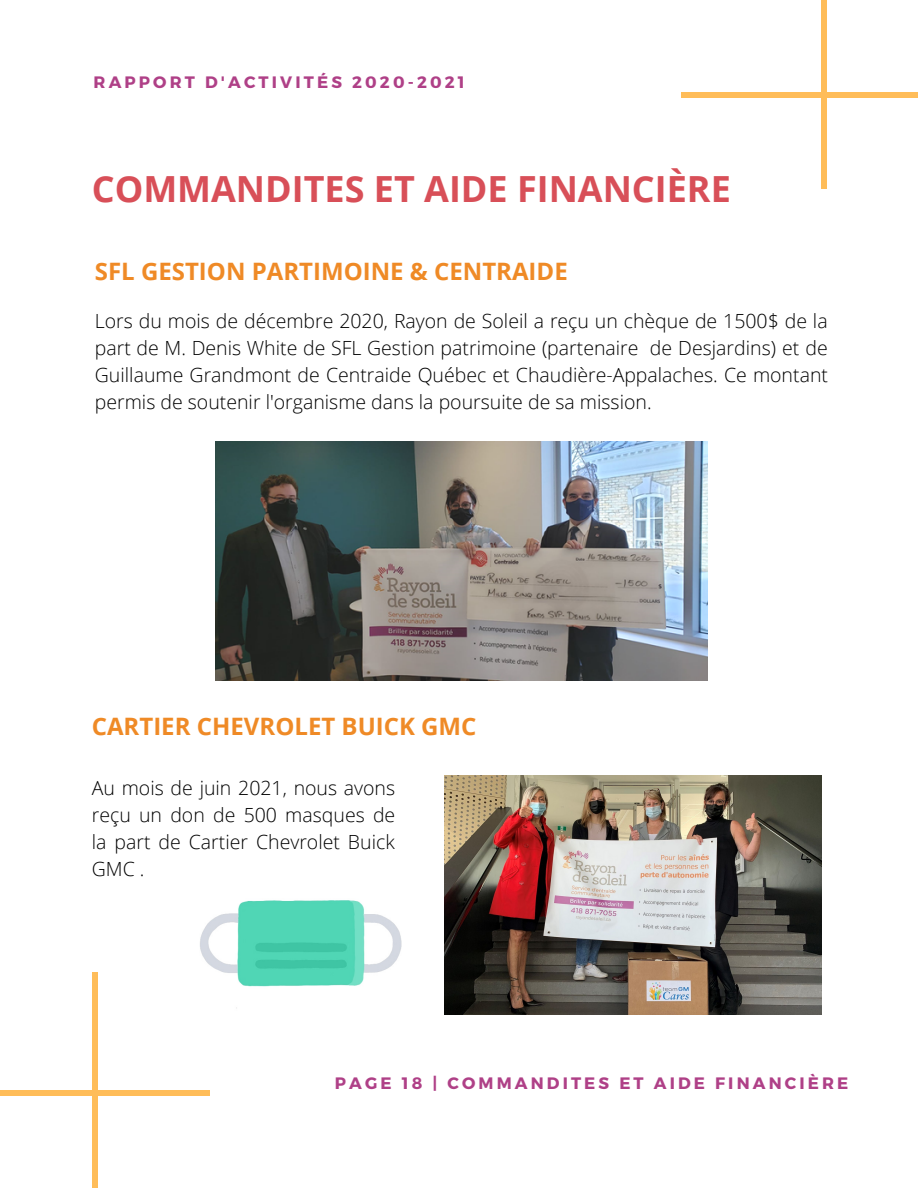
<style>
.page{position:relative;width:918px;height:1188px;background:#fff}
.page>*{position:absolute;margin:0;border:0;box-sizing:border-box;transform-origin:0 0}
.t1{font:700 36px "Open Sans";color:#d84f58}
.t2{font:700 24px "Open Sans";color:#ef8a26}
.t3{font:300 19.5px/27px "Open Sans";color:#000;text-align:justify}
.t4{font:700 16.5px "Montserrat";letter-spacing:.19em;color:#af4087}
</style>
<div class="page">
<div style="left:681px;top:92px;width:237px;height:6px;background:#ffbd59"></div>
<div style="left:821px;top:0;width:6px;height:189px;background:#ffbd59"></div>
<div style="left:0;top:1091px;width:210px;height:5px;background:#ffbd59"></div>
<div style="left:92px;top:972px;width:6px;height:216px;background:#ffbd59"></div>
<img style="left:216px;top:441px;width:491px;height:240px">
<img style="left:444px;top:776px;width:377px;height:238px">
<img style="left:200px;top:900px;width:202px;height:108px">
<p class="t4" style="left:94px;top:71px;width:373px">RAPPORT D'ACTIVITÉS 2020-2021</p>
<h1 class="t1" style="left:92px;top:164px;width:641px">COMMANDITES ET AIDE FINANCIÈRE</h1>
<p class="t2" style="left:95px;top:254px;width:474px">SFL GESTION PARTIMOINE &amp; CENTRAIDE</p>
<p class="t3" style="left:95px;top:307px;width:735px">Lors du mois de décembre 2020, Rayon de Soleil a reçu un chèque de 1500$ de la part de M. Denis White de SFL Gestion patrimoine (partenaire de Desjardins) et de Guillaume Grandmont de Centraide Québec et Chaudière-Appalaches. Ce montant permis de soutenir l'organisme dans la poursuite de sa mission.</p>
<p class="t2" style="left:92px;top:709px;width:386px">CARTIER CHEVROLET BUICK GMC</p>
<p class="t3" style="left:92px;top:774px;width:305px">Au mois de juin 2021, nous avons reçu un don de 500 masques de la part de Cartier Chevrolet Buick GMC .</p>
<p class="t4" style="left:335px;top:1073px;width:515px">PAGE 18 | COMMANDITES ET AIDE FINANCIÈRE</p>
</div>
